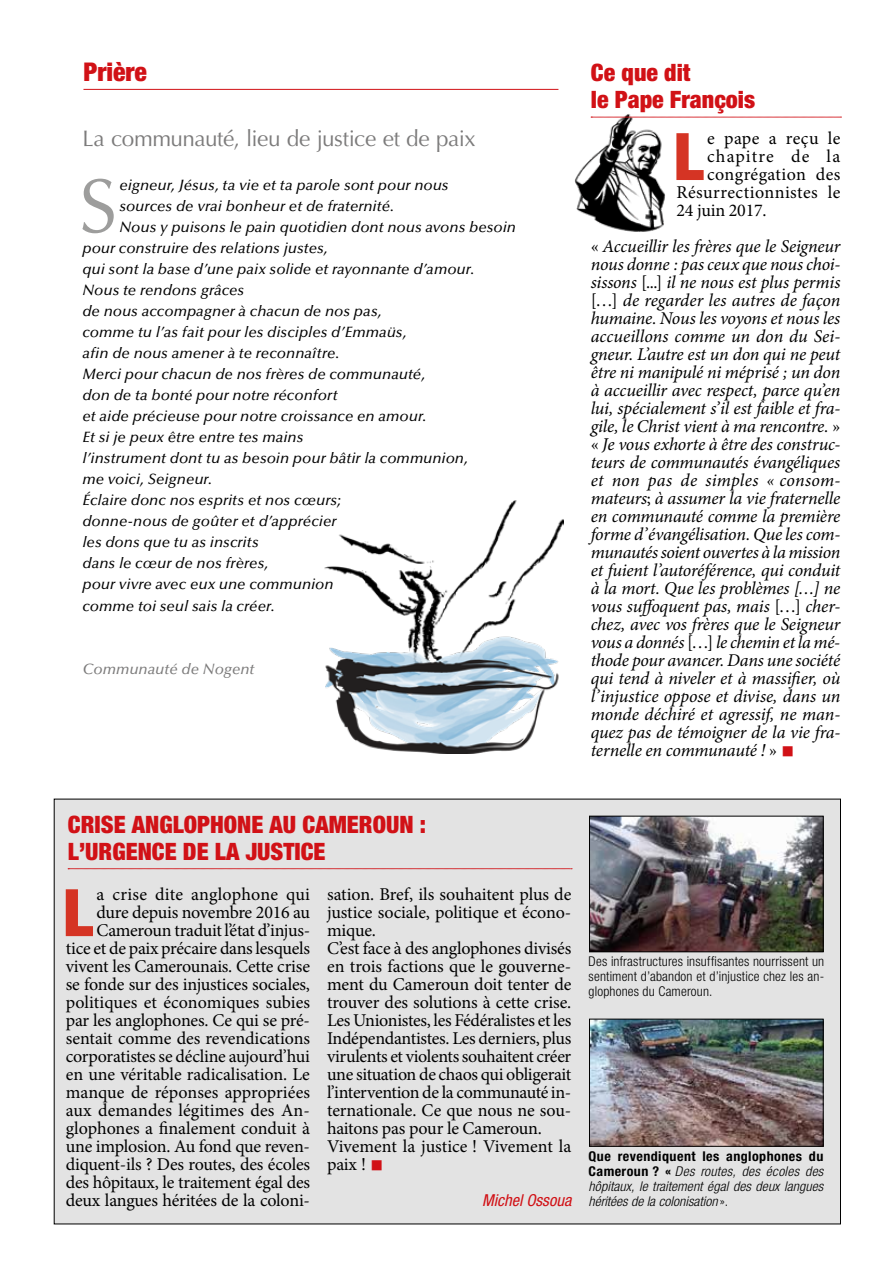
<style>
.page{position:relative;width:893px;height:1263px;background:#fff}
.page>*{position:absolute;margin:0;border:0;box-sizing:border-box;transform-origin:0 0}
.t1{font:76.35px "Optima LT Std";color:#9d9d9c}
.t2{font:900 condensed 65.55px "Helvetica Neue LT Std";color:#d53424}
.t3{font:900 condensed 25.8px "Helvetica Neue LT Std";color:#d11116}
.t4{font:900 condensed 24px/27px "Helvetica Neue LT Std";color:#d11116}
.t5{font:22.5px "Optima LT Std";letter-spacing:-.02em;color:#7c7b7b}
.t6{font:18px/18px "Minion Pro";letter-spacing:-.01em;color:#000;text-align:right}
.t7{font:italic 18px/18px "Minion Pro";letter-spacing:-.01em;color:#000;text-align:justify}
.t8{font:18px "Minion Pro";letter-spacing:.025em;color:#000}
.t9{font:18px "Minion Pro";letter-spacing:.06em;color:#000}
.t10{font:italic condensed 16.5px "Helvetica Neue LT Std";color:#d11116}
.t11{font:italic 500 15px "Optima LT Std";letter-spacing:.005em;color:#000}
.t12{font:italic 500 15px "Optima LT Std";letter-spacing:.005em;color:#7c7b7b}
.t13{font:italic 300 condensed 13.5px/15px "Helvetica Neue LT Std";letter-spacing:.005em;color:#000;text-align:justify;scale:1.04 1}
.t14{font:300 condensed 13.5px/15px "Helvetica Neue LT Std";letter-spacing:.015em;color:#000;text-align:justify}
.s1{font-style:normal}
.s2{font-size:34.5px;color:#d11116}
.s3{font-weight:700;font-style:normal}
</style>
<div class="page">
<img style="left:574px;top:114px;width:94px;height:118px">
<svg style="left:591px;top:117px;width:250px;height:1px"></svg>
<hr style="left:83px;top:89px;width:475px;height:1px;background:#d11116">
<div style="left:54px;top:799px;width:786px;height:425px;background:#e3e3e3"></div>
<svg style="left:68px;top:868px;width:504px;height:1px"></svg>
<img style="left:591px;top:818px;width:230px;height:132px">
<div style="left:589px;top:816px;width:234px;height:136px;border:1px solid #000"></div>
<img style="left:591px;top:1021px;width:230px;height:123px">
<div style="left:589px;top:1019px;width:234px;height:127px;border:1px solid #000"></div>
<img style="left:324px;top:500px;width:240px;height:254px">
<h3 class="t3" style="left:83px;top:56px;width:65px">Prière</h3>
<p class="t5" style="left:82px;top:126px;width:395px">La communauté, lieu de justice et de paix</p>
<h1 class="t1" style="left:79px;top:162px;width:40px">S</h1>
<p class="t11" style="left:119px;top:176px;width:331px">eigneur, Jésus, ta vie et ta parole sont pour nous</p>
<p class="t11" style="left:119px;top:197px;width:276px">sources de vrai bonheur et de fraternité.</p>
<p class="t11" style="left:119px;top:218px;width:398px">Nous y puisons le pain quotidien dont nous avons besoin</p>
<p class="t11" style="left:82px;top:239px;width:247px">pour construire des relations justes,</p>
<p class="t11" style="left:82px;top:260px;width:393px">qui sont la base d’une paix solide et rayonnante d’amour.</p>
<p class="t11" style="left:82px;top:281px;width:163px">Nous te rendons grâces</p>
<p class="t11" style="left:82px;top:302px;width:301px">de nous accompagner à chacun de nos pas,</p>
<p class="t11" style="left:82px;top:323px;width:326px">comme tu l’as fait pour les disciples d’Emmaüs,</p>
<p class="t11" style="left:82px;top:344px;width:258px">afin de nous amener à te reconnaître.</p>
<p class="t11" style="left:82px;top:365px;width:344px">Merci pour chacun de nos frères de communauté,</p>
<p class="t11" style="left:82px;top:386px;width:257px">don de ta bonté pour notre réconfort</p>
<p class="t11" style="left:82px;top:407px;width:345px">et aide précieuse pour notre croissance en amour.</p>
<p class="t11" style="left:82px;top:428px;width:223px">Et si je peux être entre tes mains</p>
<p class="t11" style="left:82px;top:449px;width:387px">l’instrument dont tu as besoin pour bâtir la communion,</p>
<p class="t11" style="left:82px;top:470px;width:131px">me voici, Seigneur.</p>
<p class="t11" style="left:82px;top:491px;width:260px">Éclaire donc nos esprits et nos cœurs;</p>
<p class="t11" style="left:82px;top:512px;width:256px">donne-nous de goûter et d’apprécier</p>
<p class="t11" style="left:82px;top:533px;width:178px">les dons que tu as inscrits</p>
<p class="t11" style="left:82px;top:554px;width:187px">dans le cœur de nos frères,</p>
<p class="t11" style="left:82px;top:575px;width:253px">pour vivre avec eux une communion</p>
<p class="t11" style="left:82px;top:598px;width:194px">comme toi seul sais la créer.</p>
<p class="t12" style="left:82px;top:661px;width:174px">Communauté de Nogent</p>
<h3 class="t4" style="left:591px;top:59px;width:166px">Ce que dit<br>le Pape François</h3>
<h2 class="t2" style="left:673px;top:116px;width:32px">L</h2>
<p class="t8" style="left:707px;top:126px;width:135px">e pape a reçu le</p>
<p class="t9" style="left:707px;top:144px;width:135px">chapitre de la</p>
<p class="t8" style="left:707px;top:162px;width:135px">congrégation des</p>
<p class="t8" style="left:676px;top:180px;width:165px">Résurrectionnistes le</p>
<p class="t6" style="left:676px;top:201px;width:92px">24 juin 2017.</p>
<p class="t7" style="left:591px;top:237px;width:251px"><span class="s1">«</span> Accueillir les frères que le Seigneur nous donne : pas ceux que nous choi&shy;sissons <span class="s1">[...]</span> il ne nous est plus permis <span class="s1">[…]</span> de regarder les autres de façon humaine. Nous les voyons et nous les accueillons comme un don du Sei&shy;gneur. L’autre est un don qui ne peut être ni manipulé ni méprisé ; un don à accueillir avec respect, parce qu’en lui, spécialement s’il est faible et fra&shy;gile, le Christ vient à ma rencontre. <span class="s1">» «</span> Je vous exhorte à être des construc&shy;teurs de communautés évangéliques et non pas de simples « consom&shy;mateurs<span class="s1">;</span> à assumer la vie fraternelle en communauté comme la première forme d’évangélisation. Que les com&shy;munautés soient ouvertes à la mission et fuient l’autoréférence, qui conduit à la mort. Que les problèmes […] ne vous suffoquent pas, mais <span class="s1">[…]</span> cher&shy;chez, avec vos frères que le Seigneur vous a donnés <span class="s1">[…]</span> le chemin et la mé&shy;thode pour avancer. Dans une société qui tend à niveler et à massifier, où l’injustice oppose et divise, dans un monde déchiré et agressif, ne man&shy;quez pas de témoigner de la vie fra&shy;ternelle en communauté ! <span class="s1">»</span> <span class="s2">■</span></p>
<h3 class="t4" style="left:68px;top:811px;width:360px">CRISE ANGLOPHONE AU CAMEROUN :<br>L’URGENCE DE LA JUSTICE</h3>
<h2 class="t2" style="left:63px;top:872px;width:32px">L</h2>
<p class="t6" style="left:66px;top:885px;width:246px">a crise dite anglophone qui dure depuis novembre 2016 au Cameroun traduit l’état d’injus-<br>tice et de paix précaire dans lesquels vivent les Camerounais. Cette crise se fonde sur des injustices sociales, politiques et économiques subies par les anglophones. Ce qui se pré&shy;sentait comme des revendications corporatistes se décline aujourd’hui en une véritable radicalisation. Le manque de réponses appropriées aux demandes légitimes des An&shy;glophones a finalement conduit à une implosion. Au fond que reven&shy;diquent-ils ? Des routes, des écoles des hôpitaux, le traitement égal des deux langues héritées de la coloni-</p>
<p class="t6" style="left:327px;top:885px;width:246px;text-align:left">sation. Bref, ils souhaitent plus de justice sociale, politique et écono&shy;mique.<br>C’est face à des anglophones divisés en trois factions que le gouverne&shy;ment du Cameroun doit tenter de trouver des solutions à cette crise.<br>Les Unionistes, les Fédéralistes et les<br>Indépendantistes. Les derniers, plus virulents et violents souhaitent créer une situation de chaos qui obligerait l’intervention de la communauté in&shy;ternationale. Ce que nous ne sou&shy;haitons pas pour le Cameroun.<br>Vivement la justice ! Vivement la paix ! <span class="s2">■</span></p>
<p class="t10" style="left:482px;top:1191px;width:91px">Michel Ossoua</p>
<p class="t14" style="left:589px;top:953px;width:237px">Des infrastructures insuffisantes nourrissent un sentiment d’abandon et d’injustice chez les an&shy;glophones du Cameroun.</p>
<p class="t13" style="left:589px;top:1149px;width:227px"><span class="s3">Que revendiquent les anglophones du Cameroun ? «</span> Des routes, des écoles des hôpitaux, le traitement égal des deux langues héritées de la colonisation <span class="s1">».</span></p>
</div>
